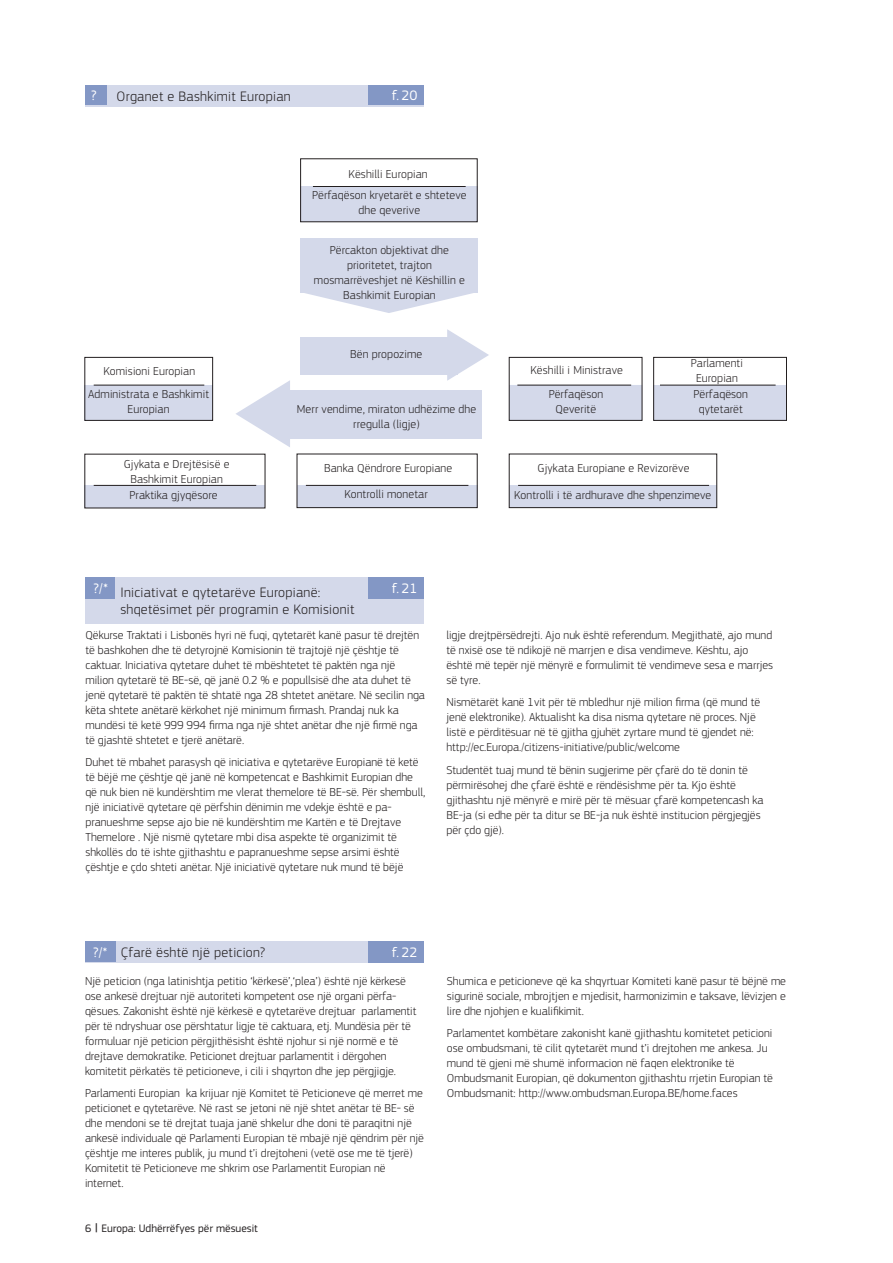
<style>
.page{position:relative;width:893px;height:1263px;background:#fff}
.page>*{position:absolute;margin:0;border:0;box-sizing:border-box;transform-origin:0 0}
.t1{font:300 14.25px/17.1px "EC Square Sans Pro";letter-spacing:.02em;color:#231f20}
.t2{font:14.25px "EC Square Sans Pro";color:#fff}
.t3{font:300 12px/15px "EC Square Sans Pro";color:#231f20}
.t4{font:11.25px "EC Square Sans Pro";color:#231f20}
.s1{font-weight:400;color:#fff}
</style>
<div class="page">
<div style="left:85px;top:941px;width:285px;height:21px;background:#d4d9ea"></div>
<div style="left:85px;top:941px;width:31px;height:21px;background:#8397c5"></div>
<div style="left:369px;top:941px;width:55px;height:21px;background:#8397c5"></div>
<div style="left:85px;top:85px;width:339px;height:21px;background:#d4d9ea"></div>
<div style="left:85px;top:85px;width:21px;height:20px;background:#8397c5"></div>
<div style="left:369px;top:85px;width:55px;height:20px;background:#8397c5"></div>
<div style="left:85px;top:577px;width:339px;height:46px;background:#d4d9ea"></div>
<div style="left:85px;top:577px;width:30px;height:22px;background:#8397c5"></div>
<div style="left:369px;top:577px;width:55px;height:22px;background:#8397c5"></div>
<div style="left:85px;top:385px;width:128px;height:36px;background:#d4d9ea"></div>
<div style="left:300px;top:186px;width:177px;height:36px;background:#d4d9ea"></div>
<div style="left:300px;top:337px;width:158px;height:37px;background:#d4d9ea"></div>
<svg style="left:447px;top:329px;width:42px;height:52px"></svg>
<div style="left:276px;top:390px;width:206px;height:49px;background:#d4d9ea"></div>
<svg style="left:236px;top:380px;width:54px;height:67px"></svg>
<div style="left:85px;top:357px;width:128px;height:64px;border:1px solid #231f20"></div>
<div style="left:300px;top:159px;width:177px;height:63px;border:1px solid #231f20"></div>
<div style="left:300px;top:238px;width:177px;height:54px;background:#d4d9ea"></div>
<svg style="left:300px;top:292px;width:177px;height:21px"></svg>
<div style="left:85px;top:486px;width:180px;height:22px;background:#d4d9ea"></div>
<hr style="left:94px;top:485px;width:162px;height:1px;background:#231f20">
<div style="left:297px;top:486px;width:180px;height:22px;background:#d4d9ea"></div>
<div style="left:297px;top:454px;width:180px;height:54px;border:1px solid #231f20"></div>
<hr style="left:306px;top:485px;width:162px;height:1px;background:#231f20">
<div style="left:509px;top:486px;width:208px;height:22px;background:#d4d9ea"></div>
<div style="left:509px;top:454px;width:208px;height:54px;border:1px solid #231f20"></div>
<hr style="left:518px;top:485px;width:191px;height:1px;background:#231f20">
<hr style="left:94px;top:385px;width:110px;height:1px;background:#231f20">
<hr style="left:313px;top:186px;width:153px;height:1px;background:#231f20">
<div style="left:509px;top:385px;width:133px;height:36px;background:#d4d9ea"></div>
<div style="left:653px;top:385px;width:134px;height:36px;background:#d4d9ea"></div>
<div style="left:509px;top:357px;width:133px;height:64px;border:1px solid #231f20"></div>
<div style="left:653px;top:357px;width:134px;height:64px;border:1px solid #231f20"></div>
<hr style="left:517px;top:385px;width:114px;height:1px;background:#231f20">
<hr style="left:660px;top:385px;width:116px;height:1px;background:#231f20">
<p class="t2" style="left:91px;top:87px;width:7px">?</p>
<p class="t1" style="left:117px;top:88px;width:176px">Organet e Bashkimit Europian</p>
<p class="t2" style="left:392px;top:87px;width:27px">f. 20</p>
<p class="t3" style="left:349px;top:166px;width:81px">Këshilli Europian</p>
<p class="t3" style="left:312px;top:188px;width:156px;text-align:center">Përfaqëson kryetarët e shteteve dhe qeverive</p>
<p class="t3" style="left:314px;top:243px;width:152px;text-align:center">Përcakton objektivat dhe prioritetet, trajton mosmarrëveshjet në Këshillin e<br>Bashkimit Europian</p>
<p class="t3" style="left:103px;top:363px;width:93px">Komisioni Europian</p>
<p class="t3" style="left:350px;top:346px;width:74px">Bën propozime</p>
<p class="t3" style="left:530px;top:362px;width:94px">Këshilli i Ministrave</p>
<p class="t3" style="left:691px;top:356px;width:54px;text-align:center">Parlamenti<br>Europian</p>
<p class="t3" style="left:88px;top:386px;width:122px;text-align:center">Administrata e Bashkimit<br>Europian</p>
<p class="t3" style="left:297px;top:402px;width:181px;text-align:center">Merr vendime, miraton udhëzime dhe rregulla (ligje)</p>
<p class="t3" style="left:549px;top:386px;width:56px;text-align:center">Përfaqëson<br>Qeveritë</p>
<p class="t3" style="left:694px;top:386px;width:56px;text-align:center">Përfaqëson qytetarët</p>
<p class="t3" style="left:124px;top:456px;width:107px;text-align:center">Gjykata e Drejtësisë e<br>Bashkimit Europian</p>
<p class="t3" style="left:324px;top:461px;width:130px">Banka Qëndrore Europiane</p>
<p class="t3" style="left:538px;top:461px;width:153px">Gjykata Europiane e Revizorëve</p>
<p class="t3" style="left:130px;top:487px;width:90px">Praktika gjyqësore</p>
<p class="t3" style="left:344px;top:486px;width:85px">Kontrolli monetar</p>
<p class="t3" style="left:514px;top:487px;width:199px">Kontrolli i të ardhurave dhe shpenzimeve</p>
<p class="t2" style="left:94px;top:580px;width:16px">?/*</p>
<p class="t2" style="left:392px;top:580px;width:27px">f. 21</p>
<p class="t1" style="left:120px;top:584px;width:236px">Iniciativat e qytetarëve Europianë: shqetësimet për programin e Komisionit</p>
<p class="t3" style="left:85px;top:627px;width:341px">Qëkurse Traktati i Lisbonës hyri në fuqi, qytetarët kanë pasur të drejtën të bashkohen dhe të detyrojnë Komisionin të trajtojë një çështje të caktuar. Iniciativa qytetare duhet të mbështetet të paktën nga një milion qytetarë të BE-së, që janë 0.2 % e popullsisë dhe ata duhet të jenë qytetarë të paktën të shtatë nga 28 shtetet anëtare. Në secilin nga këta shtete anëtarë kërkohet një minimum firmash. Prandaj nuk ka mundësi të ketë 999 994 firma nga një shtet anëtar dhe një firmë nga të gjashtë shtetet e tjerë anëtarë.</p>
<p class="t3" style="left:85px;top:755px;width:341px">Duhet të mbahet parasysh që iniciativa e qytetarëve Europianë të ketë të bëjë me çështje që janë në kompetencat e Bashkimit Europian dhe që nuk bien në kundërshtim me vlerat themelore të BE-së. Për shembull, një iniciativë qytetare që përfshin dënimin me vdekje është e pa&shy;pranueshme sepse ajo bie në kundërshtim me Kartën e të Drejtave Themelore . Një nismë qytetare mbi disa aspekte të organizimit të shkollës do të ishte gjithashtu e papranueshme sepse arsimi është çështje e çdo shteti anëtar. Një iniciativë qytetare nuk mund të bëjë</p>
<p class="t3" style="left:446px;top:627px;width:328px">ligje drejtpërsëdrejti. Ajo nuk është referendum. Megjithatë, ajo mund të nxisë ose të ndikojë në marrjen e disa vendimeve. Kështu, ajo është më tepër një mënyrë e formulimit të vendimeve sesa e marrjes së tyre.</p>
<p class="t3" style="left:446px;top:695px;width:315px">Nismëtarët kanë 1vit për të mbledhur një milion firma (që mund të jenë elektronike). Aktualisht ka disa nisma qytetare në proces. Një listë e përditësuar në të gjitha gjuhët zyrtare mund të gjendet në: http://ec.Europa./citizens-initiative/public/welcome</p>
<p class="t3" style="left:446px;top:762px;width:319px">Studentët tuaj mund të bënin sugjerime për çfarë do të donin të përmirësohej dhe çfarë është e rëndësishme për ta. Kjo është gjithashtu një mënyrë e mirë për të mësuar çfarë kompetencash ka BE-ja (si edhe për ta ditur se BE-ja nuk është institucion përgjegjës për çdo gjë).</p>
<p class="t1" style="left:93px;top:944px;width:173px"><span class="s1">?/*</span> Çfarë është një peticion?</p>
<p class="t2" style="left:392px;top:944px;width:27px">f. 22</p>
<p class="t3" style="left:85px;top:973px;width:333px">Një peticion (nga latinishtja petitio ‘kërkesë’,‘plea’) është një kërkesë ose ankesë drejtuar një autoriteti kompetent ose një organi përfa&shy;qësues. Zakonisht është një kërkesë e qytetarëve drejtuar parlamentit për të ndryshuar ose përshtatur ligje të caktuara, etj. Mundësia për të formuluar një peticion përgjithësisht është njohur si një normë e të drejtave demokratike. Peticionet drejtuar parlamentit i dërgohen komitetit përkatës të peticioneve, i cili i shqyrton dhe jep përgjigje.</p>
<p class="t3" style="left:85px;top:1086px;width:340px">Parlamenti Europian ka krijuar një Komitet të Peticioneve që merret me peticionet e qytetarëve. Në rast se jetoni në një shtet anëtar të BE- së dhe mendoni se të drejtat tuaja janë shkelur dhe doni të paraqitni një ankesë individuale që Parlamenti Europian të mbajë një qëndrim për një çështje me interes publik, ju mund t’i drejtoheni (vetë ose me të tjerë)<br>Komitetit të Peticioneve me shkrim ose Parlamentit Europian në internet.</p>
<p class="t4" style="left:85px;top:1222px;width:174px">6 | Europa: Udhërrëfyes për mësuesit</p>
<p class="t3" style="left:447px;top:973px;width:341px;text-align:justify">Shumica e peticioneve që ka shqyrtuar Komiteti kanë pasur të bëjnë me sigurinë sociale, mbrojtjen e mjedisit, harmonizimin e taksave, lëvizjen e lire dhe njohjen e kualifikimit.</p>
<p class="t3" style="left:447px;top:1026px;width:328px">Parlamentet kombëtare zakonisht kanë gjithashtu komitetet peticioni ose ombudsmani, të cilit qytetarët mund t’i drejtohen me ankesa. Ju mund të gjeni më shumë informacion në faqen elektronike të Ombudsmanit Europian, që dokumenton gjithashtu rrjetin Europian të Ombudsmanit: http://www.ombudsman.Europa.BE/home.faces</p>
</div>
